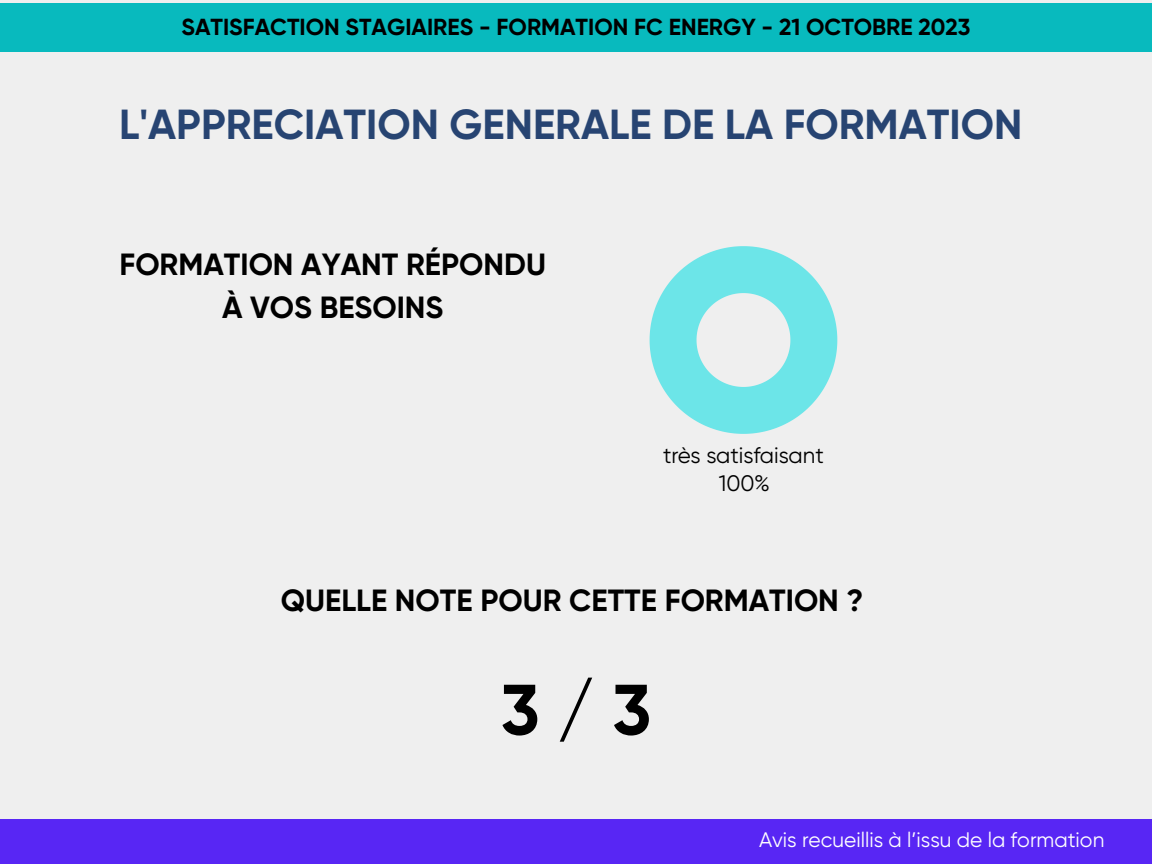
<style>
.page{position:relative;width:1152px;height:864px;background:#efefef}
.page>*{position:absolute;margin:0;border:0;box-sizing:border-box;transform-origin:0 0}
.t1{font:700 71.1px "Gilroy";color:#000}
.t2{font:700 42px "Gilroy";color:#274472}
.t3{font:700 30.6px/43.8px "Gilroy";color:#000;text-align:center}
.t4{font:700 23.25px "Gilroy";color:#000}
.t5{font:22.35px/28.7px "Gilroy";color:#000;text-align:center}
.t6{font:21px "Gilroy";color:#fff}
</style>
<div class="page">
<svg style="left:650px;top:246px;width:187px;height:188px"></svg>
<div style="left:0;top:819px;width:1152px;height:45px;background:#5826f4"></div>
<div style="left:0;top:3px;width:1152px;height:49px;background:#08babe"></div>
<h3 class="t4" style="left:182px;top:13px;width:790px">SATISFACTION STAGIAIRES - FORMATION FC ENERGY - 21 OCTOBRE 2023</h3>
<h3 class="t2" style="left:119px;top:100px;width:905px">L'APPRECIATION GENERALE DE LA FORMATION</h3>
<h2 class="t3" style="left:119px;top:242px;width:428px">FORMATION AYANT RÉPONDU<br>À VOS BESOINS</h2>
<p class="t5" style="left:663px;top:441px;width:162px">très satisfaisant<br>100%</p>
<h1 class="t3" style="left:281px;top:579px;width:584px">QUELLE NOTE POUR CETTE FORMATION ?</h1>
<p class="t1" style="left:501px;top:667px;width:152px">3/3</p>
<h4 class="t6" style="left:759px;top:828px;width:347px">Avis recueillis à l’issu de la formation</h4>
</div>
